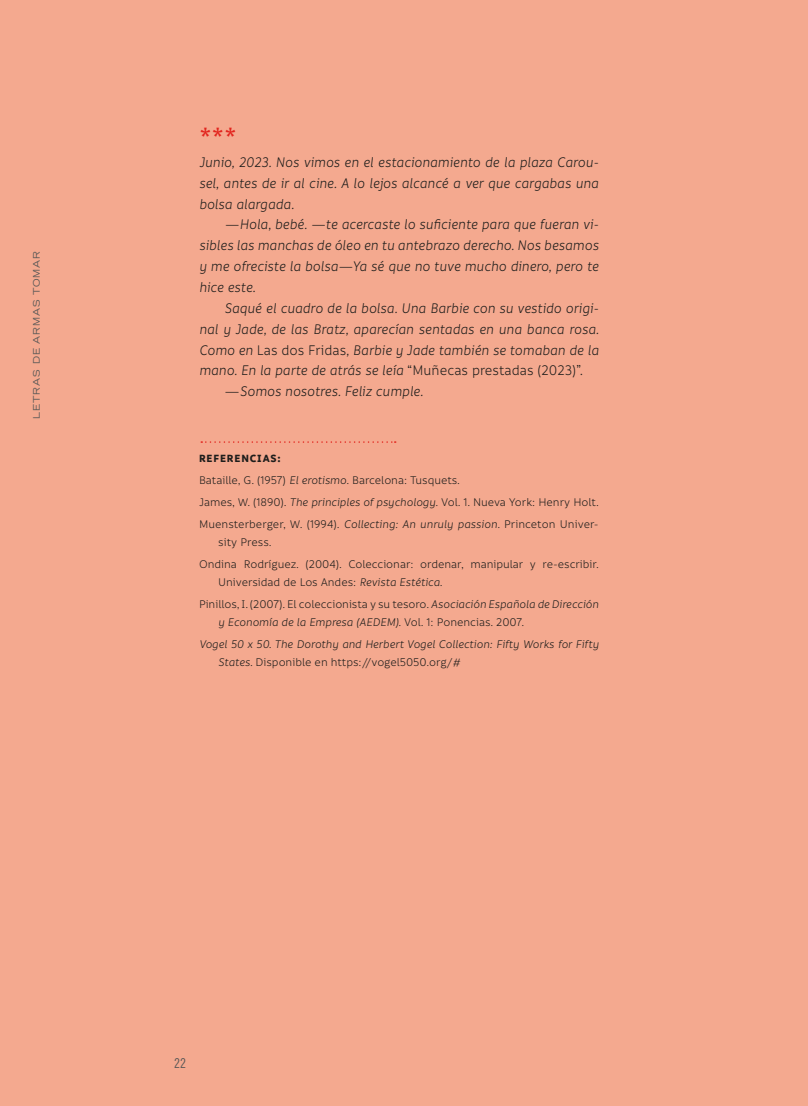
<style>
.page{position:relative;width:808px;height:1106px;background:#f4a98f}
.page>*{position:absolute;margin:0;border:0;box-sizing:border-box;transform-origin:0 0}
.Subtítulos{font:700 25.5px "Trade Gothic LT";color:#e2251e}
.Cuerpo_de_texto_con{font:italic 15px/20.9px "Informative";color:#1d1d1b;text-align:justify;scale:.95 1}
.Cuerpo_de_texto_sin{font:italic 15px/20.9px "Informative";color:#1d1d1b;text-align:justify;scale:.95 1}
.t1{font:13.5px "Trade Gothic LT Cond Eighteen";color:#575756}
.Referencias{font:12px/18.3px "Informative";letter-spacing:-.005em;color:#1d1d1b}
.Referencias-2{font:italic 12px/18.3px "Informative";letter-spacing:-.005em;color:#1d1d1b}
.Titulo__o_sea_palabr{font:700 11.25px "Informative";letter-spacing:.075em;color:#1d1d1b}
.t2{font:expanded 9px "Trade Gothic LT";letter-spacing:.1em;color:#575756}
.s1{font-style:normal}
.s2{font-style:italic}
</style>
<div class="page">
<svg style="left:201px;top:441px;width:195px;height:2px"></svg>
<p class="t2" style="left:31px;top:419px;width:169px;rotate:-90deg">LETRAS DE ARMAS TOMAR</p>
<p class="Subtítulos" style="left:199px;top:121px;width:39px">***</p>
<p class="Cuerpo_de_texto_sin" style="left:199px;top:152px;width:422px">Junio, 2023. Nos vimos en el estacionamiento de la plaza Carou&shy;sel, antes de ir al cine. A lo lejos alcancé a ver que cargabas una bolsa alargada.</p>
<p class="Cuerpo_de_texto_con" style="left:199px;top:215px;width:422px;text-indent:26px">—Hola, bebé. —te acercaste lo suficiente para que fueran vi&shy;sibles las manchas de óleo en tu antebrazo derecho. Nos besamos y me ofreciste la bolsa—Ya sé que no tuve mucho dinero, pero te hice este.</p>
<p class="Cuerpo_de_texto_con" style="left:199px;top:298px;width:423px;text-indent:26px">Saqué el cuadro de la bolsa. Una Barbie con su vestido origi&shy;nal y Jade, de las Bratz, aparecían sentadas en una banca rosa.<br>Como en <span class="s1">Las dos Fridas</span>, Barbie y Jade también se tomaban de la mano. En la parte de atrás se leía <span class="s1">“Muñecas prestadas (2023)”.</span></p>
<p class="Cuerpo_de_texto_con" style="left:225px;top:381px;width:211px"><span class="s1">—</span>Somos nosotres. Feliz cumple.</p>
<p class="Titulo__o_sea_palabr" style="left:199px;top:452px;width:83px">REFERENCIAS:</p>
<p class="Referencias" style="left:199px;top:471px;width:263px">Bataille, G. (1957) <span class="s2">El erotismo</span>. Barcelona: Tusquets.</p>
<p class="Referencias" style="left:199px;top:493px;width:401px">James, W. (1890). <span class="s2">The principles of psychology.</span> Vol. 1. Nueva York: Henry Holt.</p>
<p class="Referencias" style="left:218px;top:515px;width:382px;text-indent:-19px">Muensterberger, W. (1994). <span class="s2">Collecting: An unruly passion.</span> Princeton Univer&shy;sity Press.</p>
<p class="Referencias" style="left:218px;top:555px;width:382px;text-indent:-19px">Ondina Rodríguez. (2004). Coleccionar: ordenar, manipular y re-escribir.<br>Universidad de Los Andes: <span class="s2">Revista Estética</span>.</p>
<p class="Referencias" style="left:218px;top:595px;width:382px;text-indent:-19px">Pinillos, I. (2007). El coleccionista y su tesoro. <span class="s2">Asociación Española de Dirección y Economía de la Empresa (AEDEM).</span> Vol. 1: Ponencias. 2007.</p>
<p class="Referencias-2" style="left:218px;top:635px;width:382px;text-indent:-19px">Vogel 50 x 50. The Dorothy and Herbert Vogel Collection: Fifty Works for Fifty<br>States. <span class="s1">Disponible en https://vogel5050.org/#</span></p>
<p class="t1" style="left:174px;top:1055px;width:13px">22</p>
</div>
